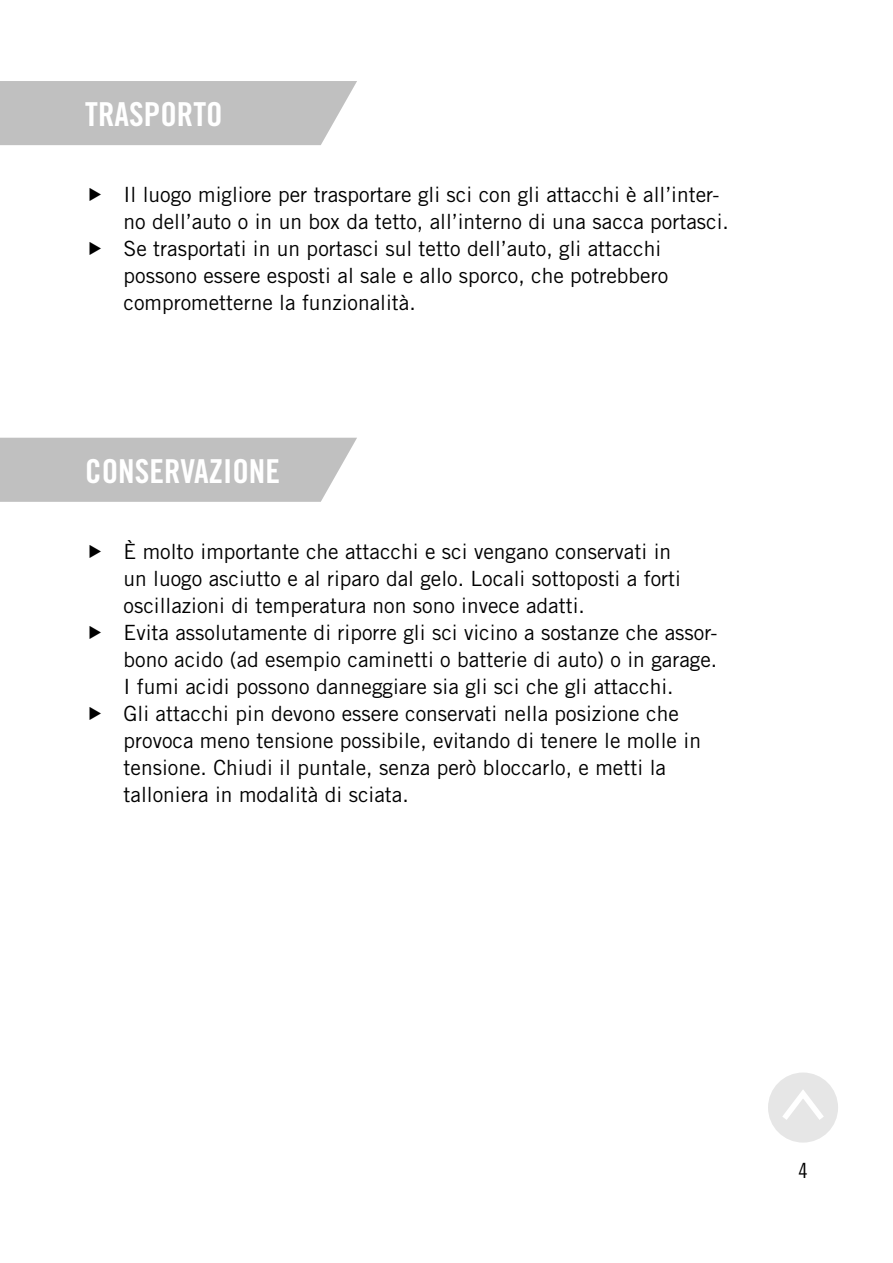
<style>
.page{position:relative;width:893px;height:1263px;background:#fff}
.page>*{position:absolute;margin:0;border:0;box-sizing:border-box;transform-origin:0 0}
.t1{font:33px "Trade Gothic LT Std Bd Cn 20";color:#fff}
.t2{font:21px/27px "Trade Gothic LT Std";color:#000}
.t3{font:21px "Trade Gothic LT Std Cn 18";color:#000}
</style>
<div class="page">
<div style="left:768px;top:1072px;width:70px;height:70px;background:#e6e6e6;border-radius:50%"></div>
<svg style="left:782px;top:1090px;width:42px;height:30px"></svg>
<div style="left:0;top:438px;width:357px;height:64px;background:#c0c0c0"></div>
<div style="left:0;top:81px;width:357px;height:64px;background:#c0c0c0"></div>
<h1 class="t1" style="left:85px;top:94px;width:139px">TRASPORTO</h1>
<p class="t2" style="left:124px;top:181px;width:607px">Il luogo migliore per trasportare gli sci con gli attacchi è all’inter&shy;no dell’auto o in un box da tetto, all’interno di una sacca portasci.<br>Se trasportati in un portasci sul tetto dell’auto, gli attacchi possono essere esposti al sale e allo sporco, che potrebbero comprometterne la funzionalità.</p>
<h1 class="t1" style="left:85px;top:451px;width:196px">CONSERVAZIONE</h1>
<p class="t2" style="left:124px;top:537px;width:596px">È molto importante che attacchi e sci vengano conservati in<br>un luogo asciutto e al riparo dal gelo. Locali sottoposti a forti oscillazioni di temperatura non sono invece adatti.<br>Evita assolutamente di riporre gli sci vicino a sostanze che assor&shy;bono acido (ad esempio caminetti o batterie di auto) o in garage.<br>I fumi acidi possono danneggiare sia gli sci che gli attacchi.<br>Gli attacchi pin devono essere conservati nella posizione che provoca meno tensione possibile, evitando di tenere le molle in tensione. Chiudi il puntale, senza però bloccarlo, e metti la talloniera in modalità di sciata.</p>
<p class="t3" style="left:799px;top:1158px;width:11px">4</p>
</div>
